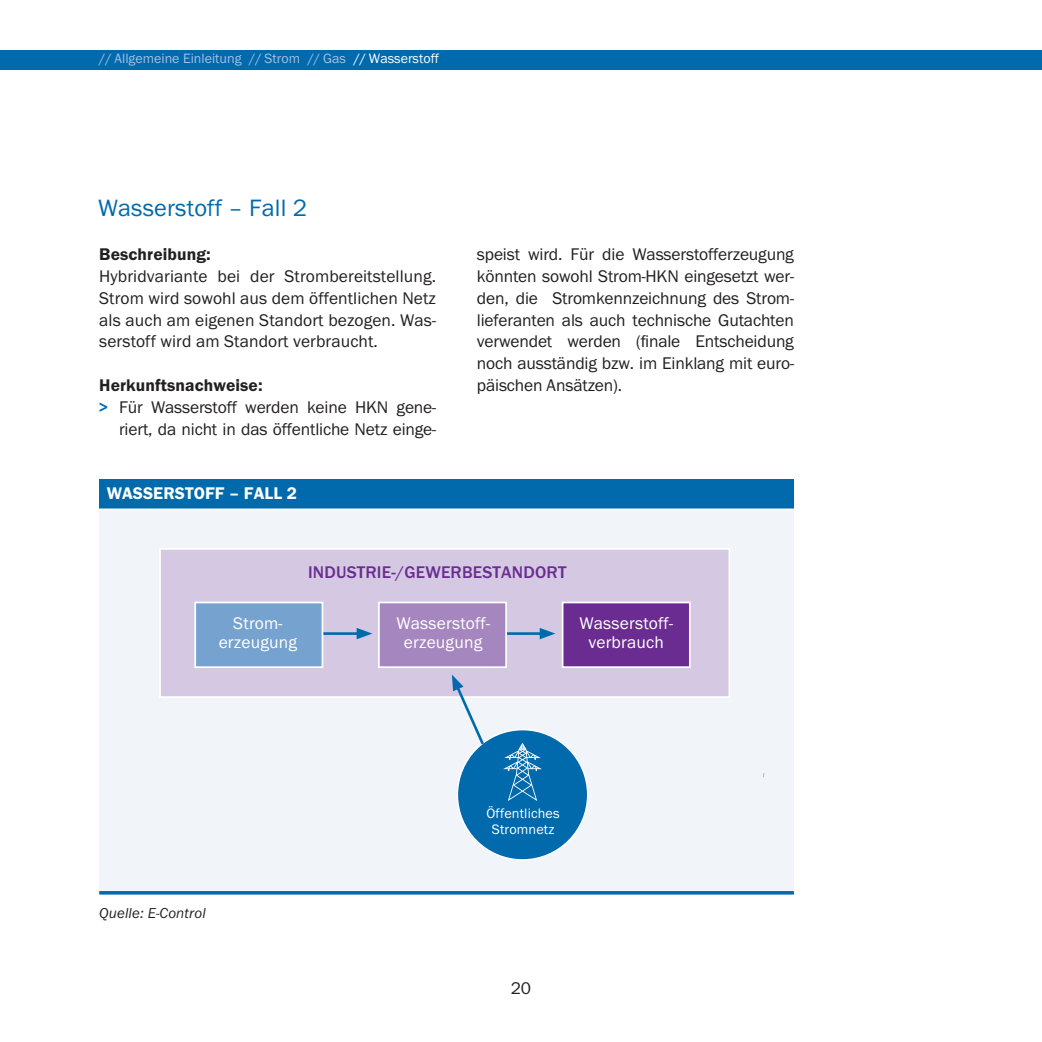
<style>
.page{position:relative;width:1042px;height:1042px;background:#fff}
.page>*{position:absolute;margin:0;border:0;box-sizing:border-box;transform-origin:0 0}
.t1{font:24.5px "Franklin Got Itc T";letter-spacing:.005em;color:#006aad}
.t2{font:17.5px/21.9px "Franklin Got Itc T";letter-spacing:-.01em;color:#231f20;text-align:justify}
.t3{font:17.5px/19.2px "Franklin Got Itc T";letter-spacing:.01em;color:#fff;text-align:center}
.t4{font:600 17.5px "Franklin Got Itc T";letter-spacing:.005em;color:#231f20}
.t5{font:500 17.5px "Franklin Got Itc T";letter-spacing:.01em;color:#6a2c91}
.t6{font:600 17.5px "Franklin Got Itc T";letter-spacing:.005em;color:#fff}
.t7{font:italic 14.88px "Franklin Got Itc T";letter-spacing:.01em;color:#231f20}
.t8{font:14.17px/15.6px "Franklin Got Itc T";letter-spacing:.01em;color:#fff;text-align:center}
.t9{font:14px "Franklin Got Itc T";color:#a7c0e0}
.s1{color:#fff}
.s2{font-weight:500;color:#006aad}
</style>
<div class="page">
<div style="left:0;top:50px;width:1042px;height:19px;background:#006aad"></div>
<div style="left:99px;top:505px;width:695px;height:389px;background:#f1f4f8"></div>
<div style="left:99px;top:479px;width:695px;height:29px;background:#006aad"></div>
<hr style="left:99px;top:891px;width:695px;height:3px;background:#006aad">
<hr style="left:99px;top:508px;width:695px;height:2px;background:#fff">
<div style="left:457px;top:729px;width:131px;height:131px;background:#006aad;border-radius:50%"></div>
<svg style="left:503px;top:743px;width:39px;height:58px"></svg>
<div style="left:159px;top:548px;width:571px;height:150px;background:#d4c8e2;border:2px solid #fff"></div>
<div style="left:562px;top:601px;width:129px;height:67px;background:#6a2c91;border:2px solid #fff"></div>
<hr style="left:321px;top:632px;width:40px;height:3px;background:#006aad">
<svg style="left:357px;top:628px;width:15px;height:11px"></svg>
<hr style="left:504px;top:632px;width:40px;height:3px;background:#006aad">
<svg style="left:540px;top:628px;width:15px;height:11px"></svg>
<svg style="left:452px;top:675px;width:34px;height:72px"></svg>
<div style="left:194px;top:601px;width:129px;height:67px;background:#76a2d0;border:2px solid #fff"></div>
<div style="left:378px;top:601px;width:129px;height:67px;background:#a586be;border:2px solid #fff"></div>
<p class="t9" style="left:99px;top:51px;width:341px">// Allgemeine Einleitung // Strom // Gas <span class="s1">// Wasserstoff</span></p>
<h1 class="t1" style="left:98px;top:194px;width:210px">Wasserstoff – Fall 2</h1>
<p class="t4" style="left:99px;top:244px;width:113px">Beschreibung:</p>
<p class="t2" style="left:99px;top:265px;width:338px">Hybridvariante bei der Strombereitstellung.<br>Strom wird sowohl aus dem öffentlichen Netz als auch am eigenen Standort bezogen. Was&shy;serstoff wird am Standort verbraucht.</p>
<p class="t4" style="left:99px;top:376px;width:165px">Herkunftsnachweise:</p>
<p class="t2" style="left:99px;top:396px;width:338px"><span class="s2">&gt;</span> Für Wasserstoff werden keine HKN gene-</p>
<p class="t2" style="left:119px;top:418px;width:318px">riert, da nicht in das öffentliche Netz einge-</p>
<p class="t6" style="left:107px;top:484px;width:192px">WASSERSTOFF – FALL 2</p>
<p class="t2" style="left:477px;top:243px;width:318px">speist wird. Für die Wasserstofferzeugung könnten sowohl Strom-HKN eingesetzt wer&shy;den, die Stromkennzeichnung des Strom&shy;lieferanten als auch technische Gutachten verwendet werden (finale Entscheidung noch ausständig bzw. im Einklang mit euro&shy;päischen Ansätzen).</p>
<p class="t5" style="left:308px;top:562px;width:260px">INDUSTRIE-/GEWERBESTANDORT</p>
<p class="t3" style="left:219px;top:613px;width:80px">Strom&shy;erzeugung</p>
<p class="t3" style="left:396px;top:613px;width:95px">Wasserstoff&shy;erzeugung</p>
<p class="t3" style="left:579px;top:613px;width:95px">Wasserstoff&shy;verbrauch</p>
<p class="t7" style="left:99px;top:905px;width:108px">Quelle: E-Control</p>
<p class="t8" style="left:486px;top:806px;width:75px">Öffentliches<br>Stromnetz</p>
<p class="t2" style="left:511px;top:976px;width:22px">20</p>
</div>
